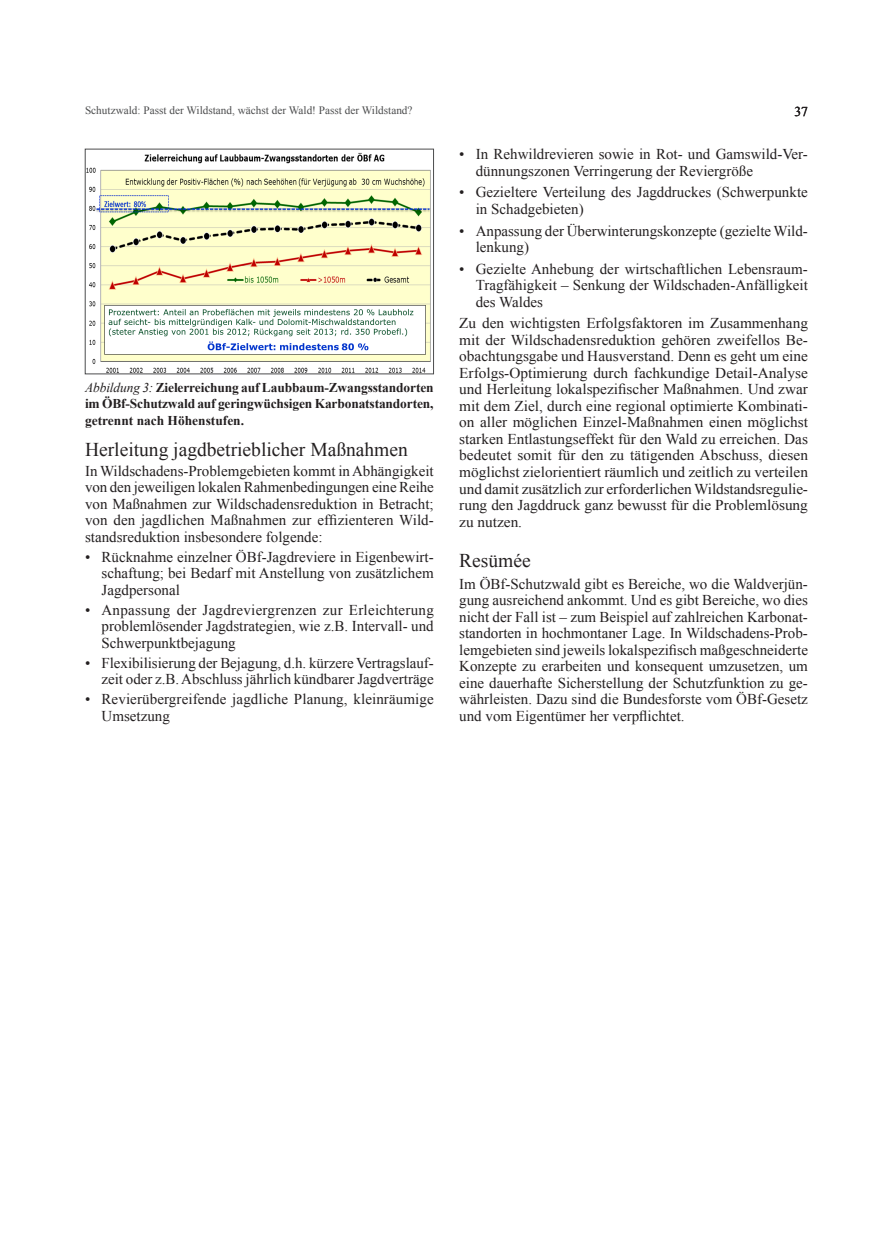
<style>
.page{position:relative;width:893px;height:1234px;background:#fff}
.page>*{position:absolute;margin:0;border:0;box-sizing:border-box;transform-origin:0 0}
.t1{font:19.5px "Times New Roman";color:#231f20}
.t2{font:15px/16.5px "Times New Roman";color:#231f20;text-align:justify}
.t3{font:700 13.5px/16.4px "Times New Roman";letter-spacing:-.01em;color:#231f20;text-align:justify}
.t4{font:13.5px "Times New Roman";color:#231f20}
.t5{font:11.25px "Times New Roman";color:#4b4c4d}
.s1{font-weight:400;font-style:italic}
</style>
<div class="page">
<img style="left:87px;top:152px;width:344px;height:220px">
<div style="left:85px;top:149px;width:349px;height:225px;border:1px solid #4b4c4d"></div>
<p class="t5" style="left:85px;top:103px;width:329px">Schutzwald: Passt der Wildstand, wächst der Wald! Passt der Wildstand?</p>
<p class="t4" style="left:794px;top:102px;width:15px">37</p>
<p class="t3" style="left:85px;top:379px;width:350px"><span class="s1">Abbildung 3:</span> Zielerreichung auf Laubbaum-Zwangsstandorten im ÖBf-Schutzwald auf geringwüchsigen Karbonatstandorten, getrennt nach Höhenstufen.</p>
<h1 class="t1" style="left:85px;top:436px;width:324px">Herleitung jagdbetrieblicher Maßnahmen</h1>
<p class="t2" style="left:85px;top:462px;width:350px">In Wildschadens-Problemgebieten kommt in Abhängigkeit von den jeweiligen lokalen Rahmenbedingungen eine Reihe von Maßnahmen zur Wildschadensreduktion in Betracht; von den jagdlichen Maßnahmen zur effizienteren Wild&shy;standsreduktion insbesondere folgende:</p>
<p class="t2" style="left:102px;top:548px;width:334px;text-indent:-16px">• Rücknahme einzelner ÖBf-Jagdreviere in Eigenbewirt&shy;schaftung; bei Bedarf mit Anstellung von zusätzlichem Jagdpersonal</p>
<p class="t2" style="left:102px;top:601px;width:334px;text-indent:-16px">• Anpassung der Jagdreviergrenzen zur Erleichterung problemlösender Jagdstrategien, wie z.B. Intervall- und Schwerpunktbejagung</p>
<p class="t2" style="left:85px;top:654px;width:350px;text-align:right">• Flexibilisierung der Bejagung, d.h. kürzere Vertragslauf&shy;zeit oder z.B. Abschluss jährlich kündbarer Jagdverträge</p>
<p class="t2" style="left:102px;top:690px;width:334px;text-indent:-16px">• Revierübergreifende jagdliche Planung, kleinräumige<br>Umsetzung</p>
<p class="t2" style="left:476px;top:146px;width:334px;text-indent:-16px">• In Rehwildrevieren sowie in Rot- und Gamswild-Ver&shy;dünnungszonen Verringerung der Reviergröße</p>
<p class="t2" style="left:476px;top:184px;width:334px;text-indent:-16px">• Gezieltere Verteilung des Jagddruckes (Schwerpunkte in Schadgebieten)</p>
<p class="t2" style="left:476px;top:222px;width:334px;text-indent:-16px">• Anpassung der Überwinterungskonzepte (gezielte Wild&shy;lenkung)</p>
<p class="t2" style="left:476px;top:260px;width:334px;text-indent:-16px">• Gezielte Anhebung der wirtschaftlichen Lebensraum-Tragfähigkeit – Senkung der Wildschaden-Anfälligkeit des Waldes</p>
<p class="t2" style="left:459px;top:315px;width:350px">Zu den wichtigsten Erfolgsfaktoren im Zusammenhang mit der Wildschadensreduktion gehören zweifellos Be&shy;obachtungsgabe und Hausverstand. Denn es geht um eine Erfolgs-Optimierung durch fachkundige Detail-Analyse und Herleitung lokalspezifischer Maßnahmen. Und zwar mit dem Ziel, durch eine regional optimierte Kombinati&shy;on aller möglichen Einzel-Maßnahmen einen möglichst starken Entlastungseffekt für den Wald zu erreichen. Das bedeutet somit für den zu tätigenden Abschuss, diesen möglichst zielorientiert räumlich und zeitlich zu verteilen und damit zusätzlich zur erforderlichen Wildstandsregulie&shy;rung den Jagddruck ganz bewusst für die Problemlösung zu nutzen.</p>
<h1 class="t1" style="left:459px;top:547px;width:73px">Resümée</h1>
<p class="t2" style="left:459px;top:575px;width:350px">Im ÖBf-Schutzwald gibt es Bereiche, wo die Waldverjün&shy;gung ausreichend ankommt. Und es gibt Bereiche, wo dies nicht der Fall ist – zum Beispiel auf zahlreichen Karbonat&shy;standorten in hochmontaner Lage. In Wildschadens-Prob&shy;lemgebieten sind jeweils lokalspezifisch maßgeschneiderte Konzepte zu erarbeiten und konsequent umzusetzen, um eine dauerhafte Sicherstellung der Schutzfunktion zu ge&shy;währleisten. Dazu sind die Bundesforste vom ÖBf-Gesetz und vom Eigentümer her verpflichtet.</p>
</div>
